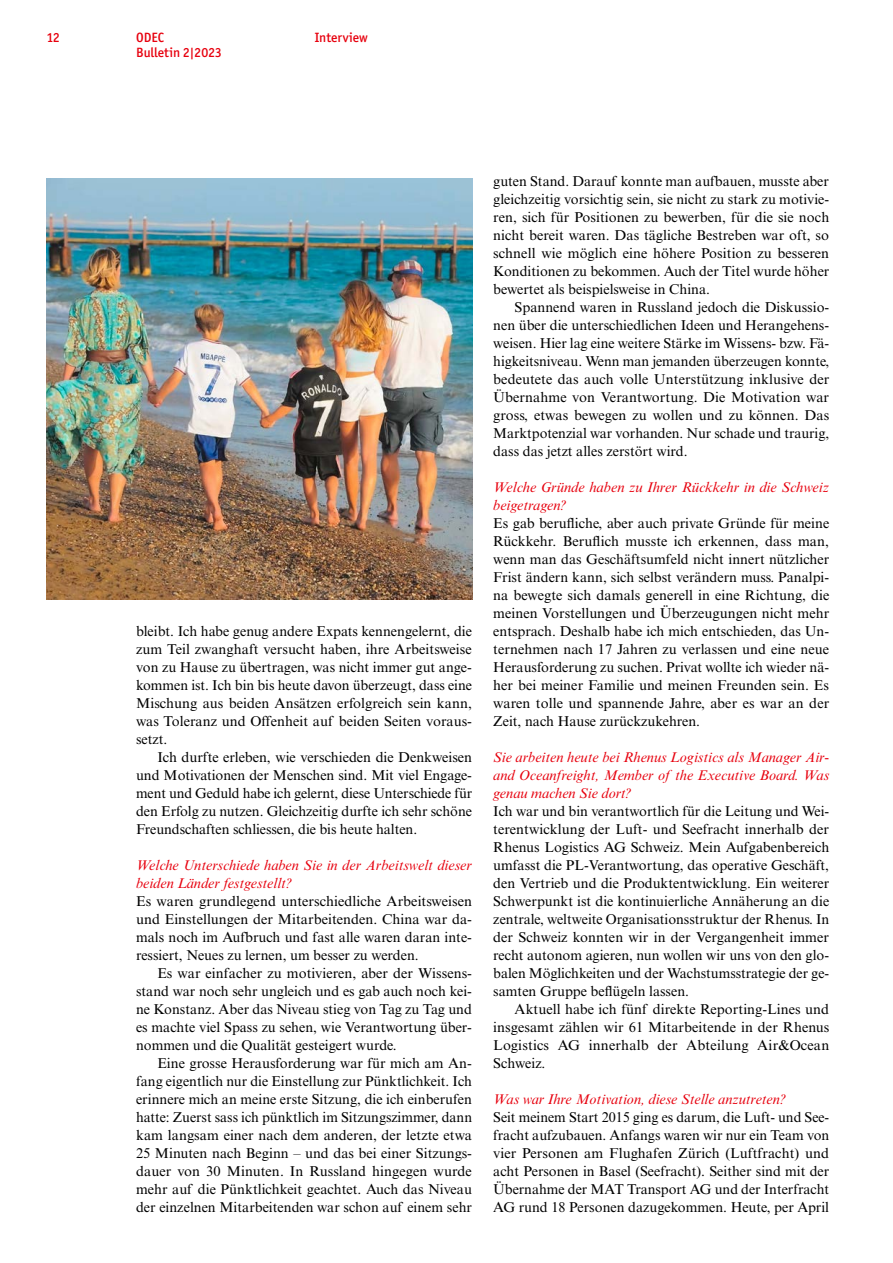
<style>
.page{position:relative;width:893px;height:1263px;background:#fff}
.page>*{position:absolute;margin:0;border:0;box-sizing:border-box;transform-origin:0 0}
.t1{font:14.25px/18px "Times New Roman MT Std";color:#000;text-align:justify}
.t2{font:italic 14.25px/18px "Times New Roman MT Std";color:#e7000e}
.t3{font:500 13.5px/15px "Officina Sans ITC Std";color:#e7000e}
</style>
<div class="page">
<img style="left:47px;top:179px;width:425px;height:421px">
<p class="t3" style="left:47px;top:30px;width:14px">12</p>
<p class="t3" style="left:136px;top:30px;width:87px">ODEC<br>Bulletin 2|2023</p>
<p class="t3" style="left:315px;top:30px;width:55px">Interview</p>
<p class="t1" style="left:136px;top:622px;width:337px">bleibt. Ich habe genug andere Expats kennengelernt, die zum Teil zwanghaft versucht haben, ihre Arbeitsweise von zu Hause zu übertragen, was nicht immer gut ange&shy;kommen ist. Ich bin bis heute davon überzeugt, dass eine Mischung aus beiden Ansätzen erfolgreich sein kann, was Toleranz und Offenheit auf beiden Seiten voraus&shy;setzt.</p>
<p class="t1" style="left:136px;top:748px;width:338px;text-indent:21px">Ich durfte erleben, wie verschieden die Denkweisen und Motivationen der Menschen sind. Mit viel Engage&shy;ment und Geduld habe ich gelernt, diese Unterschiede für den Erfolg zu nutzen. Gleichzeitig durfte ich sehr schöne Freundschaften schliessen, die bis heute halten.</p>
<p class="t2" style="left:136px;top:856px;width:337px">Welche Unterschiede haben Sie in der Arbeitswelt dieser beiden Länder festgestellt?</p>
<p class="t1" style="left:136px;top:892px;width:337px">Es waren grundlegend unterschiedliche Arbeitsweisen und Einstellungen der Mitarbeitenden. China war da&shy;mals noch im Aufbruch und fast alle waren daran inte&shy;ressiert, Neues zu lernen, um besser zu werden.</p>
<p class="t1" style="left:136px;top:964px;width:337px;text-indent:21px">Es war einfacher zu motivieren, aber der Wissens&shy;stand war noch sehr ungleich und es gab auch noch kei&shy;ne Konstanz. Aber das Niveau stieg von Tag zu Tag und es machte viel Spass zu sehen, wie Verantwortung über&shy;nommen und die Qualität gesteigert wurde.</p>
<p class="t1" style="left:136px;top:1054px;width:338px;text-indent:21px">Eine grosse Herausforderung war für mich am An&shy;fang eigentlich nur die Einstellung zur Pünktlichkeit. Ich erinnere mich an meine erste Sitzung, die ich einberufen hatte: Zuerst sass ich pünktlich im Sitzungszimmer, dann kam langsam einer nach dem anderen, der letzte etwa 25 Minuten nach Beginn – und das bei einer Sitzungs&shy;dauer von 30 Minuten. In Russland hingegen wurde mehr auf die Pünktlichkeit geachtet. Auch das Niveau der einzelnen Mitarbeitenden war schon auf einem sehr</p>
<p class="t1" style="left:493px;top:172px;width:338px">guten Stand. Darauf konnte man aufbauen, musste aber gleichzeitig vorsichtig sein, sie nicht zu stark zu motivie&shy;ren, sich für Positionen zu bewerben, für die sie noch nicht bereit waren. Das tägliche Bestreben war oft, so schnell wie möglich eine höhere Position zu besseren Konditionen zu bekommen. Auch der Titel wurde höher bewertet als beispielsweise in China.</p>
<p class="t1" style="left:493px;top:298px;width:338px;text-indent:21px">Spannend waren in Russland jedoch die Diskussio&shy;nen über die unterschiedlichen Ideen und Herangehens&shy;weisen. Hier lag eine weitere Stärke im Wissens- bzw. Fä&shy;higkeitsniveau. Wenn man jemanden überzeugen konnte, bedeutete das auch volle Unterstützung inklusive der Übernahme von Verantwortung. Die Motivation war gross, etwas bewegen zu wollen und zu können. Das Marktpotenzial war vorhanden. Nur schade und traurig, dass das jetzt alles zerstört wird.</p>
<p class="t2" style="left:493px;top:478px;width:337px">Welche Gründe haben zu Ihrer Rückkehr in die Schweiz beigetragen?</p>
<p class="t1" style="left:493px;top:514px;width:338px">Es gab berufliche, aber auch private Gründe für meine Rückkehr. Beruflich musste ich erkennen, dass man, wenn man das Geschäftsumfeld nicht innert nützlicher Frist ändern kann, sich selbst verändern muss. Panalpi&shy;na bewegte sich damals generell in eine Richtung, die meinen Vorstellungen und Überzeugungen nicht mehr entsprach. Deshalb habe ich mich entschieden, das Un&shy;ternehmen nach 17 Jahren zu verlassen und eine neue Herausforderung zu suchen. Privat wollte ich wieder nä&shy;her bei meiner Familie und meinen Freunden sein. Es waren tolle und spannende Jahre, aber es war an der Zeit, nach Hause zurückzukehren.</p>
<p class="t2" style="left:493px;top:748px;width:337px;text-align:justify">Sie arbeiten heute bei Rhenus Logistics als Manager Air&shy;and Oceanfreight, Member of the Executive Board. Was genau machen Sie dort?</p>
<p class="t1" style="left:493px;top:802px;width:338px">Ich war und bin verantwortlich für die Leitung und Wei&shy;terentwicklung der Luft- und Seefracht innerhalb der Rhenus Logistics AG Schweiz. Mein Aufgabenbereich umfasst die PL-Verantwortung, das operative Geschäft, den Vertrieb und die Produktentwicklung. Ein weiterer Schwerpunkt ist die kontinuierliche Annäherung an die zentrale, weltweite Organisationsstruktur der Rhenus. In der Schweiz konnten wir in der Vergangenheit immer recht autonom agieren, nun wollen wir uns von den glo&shy;balen Möglichkeiten und der Wachstumsstrategie der ge&shy;samten Gruppe beflügeln lassen.</p>
<p class="t1" style="left:493px;top:1000px;width:338px;text-indent:21px">Aktuell habe ich fünf direkte Reporting-Lines und insgesamt zählen wir 61 Mitarbeitende in der Rhenus Logistics AG innerhalb der Abteilung Air&amp;Ocean Schweiz.</p>
<p class="t2" style="left:493px;top:1090px;width:294px">Was war Ihre Motivation, diese Stelle anzutreten?</p>
<p class="t1" style="left:493px;top:1108px;width:338px">Seit meinem Start 2015 ging es darum, die Luft- und See&shy;fracht aufzubauen. Anfangs waren wir nur ein Team von vier Personen am Flughafen Zürich (Luftfracht) und acht Personen in Basel (Seefracht). Seither sind mit der Übernahme der MAT Transport AG und der Interfracht AG rund 18 Personen dazugekommen. Heute, per April</p>
</div>
